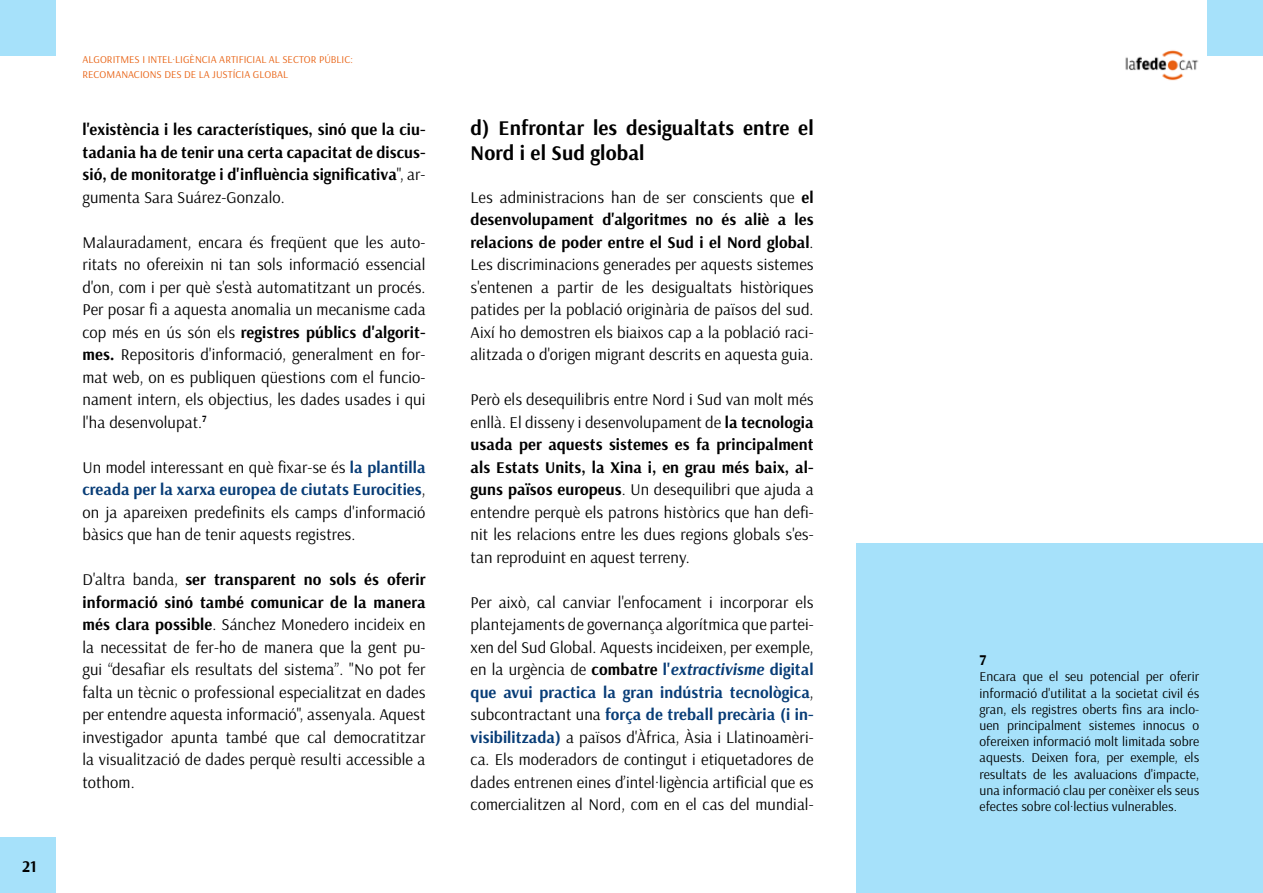
<style>
.page{position:relative;width:1263px;height:893px;background:#fff}
.page>*{position:absolute;margin:0;border:0;box-sizing:border-box;transform-origin:0 0}
.t1{font:700 21px/25.2px "Arsenal";letter-spacing:.005em;color:#000}
.t2{font:16.5px/22.5px "Arsenal";letter-spacing:.005em;color:#000;text-align:justify}
.t3{font:700 16.5px/22.5px "Arsenal";letter-spacing:.005em;color:#000;text-align:justify}
.t4{font:700 15px "Arsenal";color:#000}
.t5{font:13.5px/16.2px "Arsenal";letter-spacing:.005em;color:#000;text-align:justify}
.t6{font:10.5px/15px "Arsenal";letter-spacing:.005em;color:#e86112}
.s1{font-weight:400}
.s2{font-weight:700}
.s3{font-weight:700;color:#083d77}
.s4{font-weight:700;font-style:italic;color:#083d77}
</style>
<div class="page">
<img style="left:1125px;top:50px;width:74px;height:31px">
<div style="left:0;top:0;width:55px;height:55px;background:#a6e1fa"></div>
<div style="left:1208px;top:0;width:55px;height:55px;background:#a6e1fa"></div>
<div style="left:0;top:838px;width:55px;height:55px;background:#a6e1fa"></div>
<div style="left:856px;top:543px;width:407px;height:350px;background:#a6e1fa"></div>
<p class="t3" style="left:22px;top:855px;width:16px">21</p>
<p class="t6" style="left:82px;top:52px;width:272px">ALGORITMES I INTEL·LIGÈNCIA ARTIFICIAL AL SECTOR PÚBLIC:<br>RECOMANACIONS DES DE LA JUSTÍCIA GLOBAL</p>
<p class="t3" style="left:82px;top:119px;width:345px">l'existència i les característiques, sinó que la ciu&shy;tadania ha de tenir una certa capacitat de discus&shy;sió, de monitoratge i d'influència significativa<span class="s1">", ar&shy;gumenta Sara Suárez-Gonzalo.</span></p>
<p class="t2" style="left:82px;top:231px;width:345px">Malauradament, encara és freqüent que les auto&shy;ritats no ofereixin ni tan sols informació essencial d'on, com i per què s'està automatitzant un procés.<br>Per posar fi a aquesta anomalia un mecanisme cada cop més en ús són els <span class="s2">registres públics d'algorit&shy;mes.</span> Repositoris d'informació, generalment en for&shy;mat web, on es publiquen qüestions com el funcio&shy;nament intern, els objectius, les dades usades i qui l'ha desenvolupat.<sup>7</sup></p>
<p class="t2" style="left:82px;top:456px;width:345px">Un model interessant en què fixar-se és <span class="s3">la plantilla creada per la xarxa europea de ciutats Eurocities</span>, on ja apareixen predefinits els camps d'informació bàsics que han de tenir aquests registres.</p>
<p class="t2" style="left:82px;top:568px;width:345px">D'altra banda, <span class="s2">ser transparent no sols és oferir informació sinó també comunicar de la manera més clara possible</span>. Sánchez Monedero incideix en la necessitat de fer-ho de manera que la gent pu&shy;gui “desafiar els resultats del sistema”. "No pot fer falta un tècnic o professional especialitzat en dades per entendre aquesta informació", assenyala. Aquest investigador apunta també que cal democratitzar la visualització de dades perquè resulti accessible a tothom.</p>
<p class="t1" style="left:471px;top:116px;width:345px">d) Enfrontar les desigualtats entre el<br>Nord i el Sud global</p>
<p class="t2" style="left:471px;top:186px;width:345px">Les administracions han de ser conscients que <span class="s2">el desenvolupament d'algoritmes no és aliè a les relacions de poder entre el Sud i el Nord global</span>.<br>Les discriminacions generades per aquests sistemes s'entenen a partir de les desigualtats històriques patides per la població originària de països del sud.<br>Així ho demostren els biaixos cap a la població raci&shy;alitzada o d'origen migrant descrits en aquesta guia.</p>
<p class="t2" style="left:471px;top:388px;width:345px">Però els desequilibris entre Nord i Sud van molt més enllà. El disseny i desenvolupament de <span class="s2">la tecnologia usada per aquests sistemes es fa principalment als Estats Units, la Xina i, en grau més baix, al&shy;guns països europeus</span>. Un desequilibri que ajuda a entendre perquè els patrons històrics que han defi&shy;nit les relacions entre les dues regions globals s'es&shy;tan reproduint en aquest terreny.</p>
<p class="t2" style="left:471px;top:591px;width:345px">Per això, cal canviar l'enfocament i incorporar els plantejaments de governança algorítmica que partei&shy;xen del Sud Global. Aquests incideixen, per exemple, en la urgència de <span class="s2">combatre</span> <span class="s3">l'</span><span class="s4">extractivisme</span> <span class="s3">digital que avui practica la gran indústria tecnològica</span>, subcontractant una <span class="s3">força de treball precària (i in&shy;visibilitzada)</span> a països d'Àfrica, Àsia i Llatinoamèri&shy;ca. Els moderadors de contingut i etiquetadores de dades entrenen eines d’intel·ligència artificial que es comercialitzen al Nord, com en el cas del mundial-</p>
<p class="t4" style="left:979px;top:651px;width:8px">7</p>
<p class="t5" style="left:979px;top:669px;width:221px">Encara que el seu potencial per oferir informació d'utilitat a la societat civil és gran, els registres oberts fins ara inclo&shy;uen principalment sistemes innocus o ofereixen informació molt limitada sobre aquests. Deixen fora, per exemple, els resultats de les avaluacions d'impacte, una informació clau per conèixer els seus efectes sobre col·lectius vulnerables.</p>
</div>
